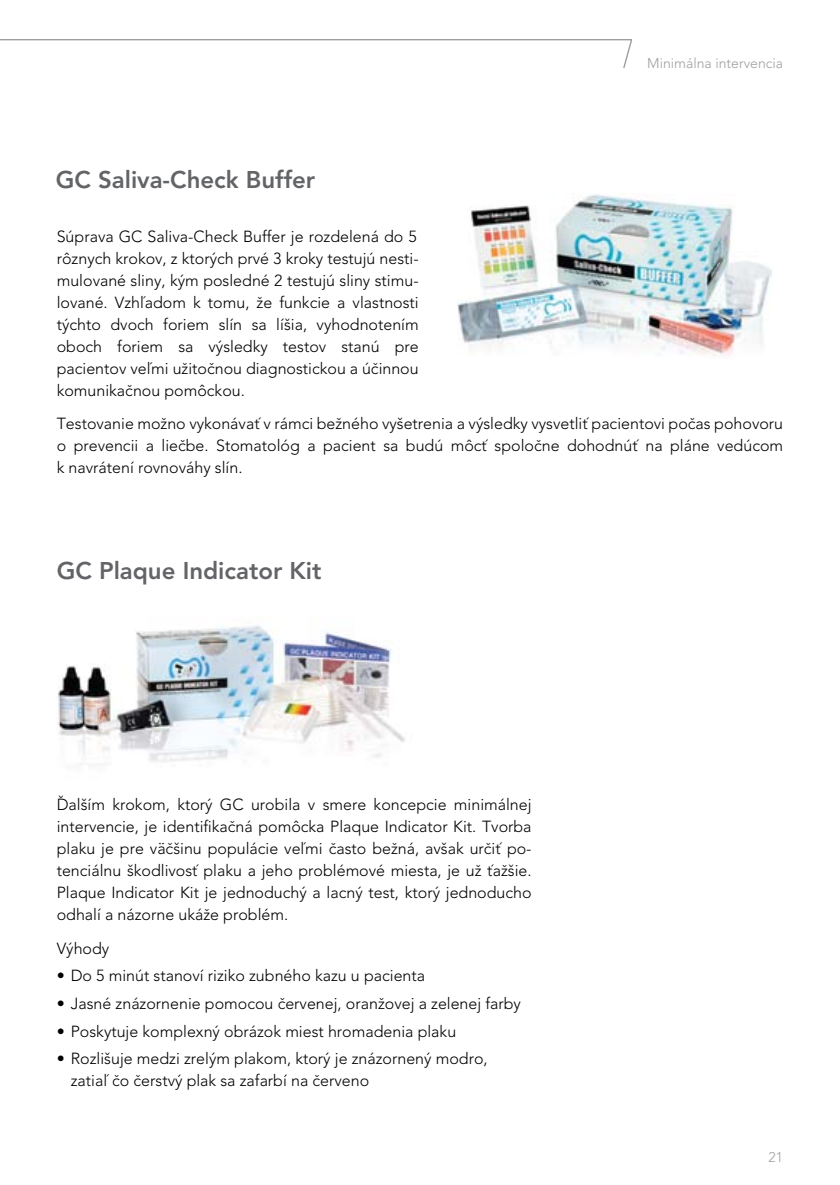
<style>
.page{position:relative;width:840px;height:1185px;background:#fff}
.page>*{position:absolute;margin:0;border:0;box-sizing:border-box;transform-origin:0 0}
.t1{font:800 24px "Avenir";color:#636467}
.t2{font:300 16px/22px "Avenir";color:#000;text-align:justify}
.t3{font:300 14px "Avenir";color:#9d9fa2}
</style>
<div class="page">
<img style="left:58px;top:625px;width:347px;height:137px">
<img style="left:457px;top:194px;width:314px;height:162px">
<svg style="left:0;top:39px;width:633px;height:29px"></svg>
<h1 class="t1" style="left:56px;top:165px;width:261px">GC Saliva-Check Buffer</h1>
<p class="t3" style="left:647px;top:55px;width:137px">Minimálna intervencia</p>
<p class="t2" style="left:57px;top:225px;width:363px;text-align:left">Súprava GC Saliva-Check Buffer je rozdelená do 5 rôznych krokov, z ktorých prvé 3 kroky testujú nesti&shy;mulované sliny, kým posledné 2 testujú sliny stimu&shy;lované. Vzh£adom k tomu, æe funkcie a vlastnosti týchto dvoch foriem slín sa líšia, vyhodnotením oboch foriem sa výsledky testov stanú pre pacientov ve£mi uæitoËnou diagnostickou a úËinnou komunikaËnou pomôckou.</p>
<p class="t2" style="left:57px;top:413px;width:727px">Testovanie moæno vykonáva† v rámci beæného vyšetrenia a výsledky vysvetli† pacientovi poËas pohovoru o prevencii a lieËbe. Stomatológ a pacient sa budú môc† spoloËne dohodnú† na pláne vedúcom k navrátení rovnováhy slín.</p>
<h1 class="t1" style="left:57px;top:556px;width:266px">GC Plaque Indicator Kit</h1>
<p class="t2" style="left:59px;top:790px;width:5px">ˇ</p>
<p class="t2" style="left:57px;top:794px;width:476px">Dalším krokom, ktorý GC urobila v smere koncepcie minimálnej intervencie, je identifikaËná pomôcka Plaque Indicator Kit. Tvorba plaku je pre väËšinu populácie ve£mi Ëasto beæná, avšak urËi† po&shy;tenciálnu škodlivos† plaku a jeho problémové miesta, je uæ †aæšie.<br>Plaque Indicator Kit je jednoduchý a lacný test, ktorý jednoducho odhalí a názorne ukáæe problém.</p>
<p class="t2" style="left:57px;top:937px;width:54px">Výhody</p>
<p class="t2" style="left:57px;top:965px;width:369px">• Do 5 minút stanoví riziko zubného kazu u pacienta</p>
<p class="t2" style="left:57px;top:992px;width:465px">• Jasné znázornenie pomocou Ëervenej, oranæovej a zelenej farby</p>
<p class="t2" style="left:57px;top:1020px;width:401px">• Poskytuje komplexný obrázok miest hromadenia plaku</p>
<p class="t2" style="left:71px;top:1048px;width:418px;text-indent:-14px">• Rozlišuje medzi zrelým plakom, ktorý je znázornený modro, zatia£ Ëo Ëerstvý plak sa zafarbí na Ëerveno</p>
<p class="t3" style="left:768px;top:1149px;width:16px">21</p>
</div>
